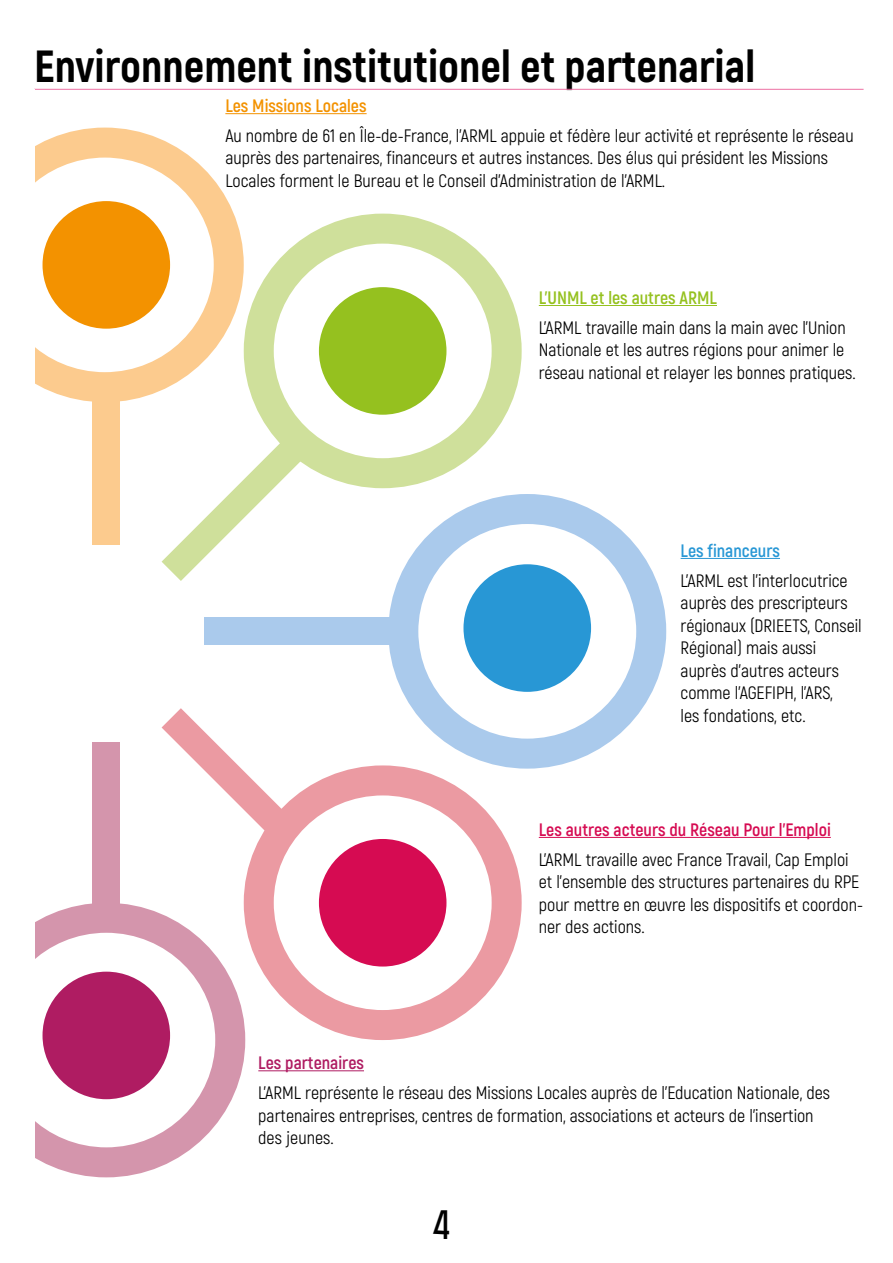
<style>
.page{position:relative;width:893px;height:1263px;background:#fff}
.page>*{position:absolute;margin:0;border:0;box-sizing:border-box;transform-origin:0 0}
.t1{font:800 45px "Akrobat";color:#000}
.t2{font:700 37.5px "Politica";color:#000}
.t3{font:18px/22.5px "Akrobat";color:#000}
.t4{font:700 18px "Akrobat";color:#d60b52}
.t5{font:700 18px "Akrobat";color:#95c11f}
.t6{font:700 18px "Akrobat";color:#f39200}
.t7{font:700 18px "Akrobat";color:#af1c62}
.t8{font:700 18px "Akrobat";color:#2897d5}
</style>
<div class="page">
<svg style="left:403px;top:509px;width:248px;height:245px"></svg>
<div style="left:388px;top:494px;width:278px;height:275px;border:30px solid #aacaec;border-radius:50%"></div>
<hr style="left:34px;top:89px;width:830px;height:1px;background:#ed6fa2">
<svg style="left:35px;top:903px;width:210px;height:274px"></svg>
<svg style="left:35px;top:128px;width:209px;height:274px"></svg>
<svg style="left:259px;top:229px;width:248px;height:244px"></svg>
<div style="left:244px;top:214px;width:278px;height:274px;border:30px solid #cfe09b;border-radius:50%"></div>
<svg style="left:259px;top:780px;width:248px;height:245px"></svg>
<div style="left:244px;top:765px;width:278px;height:275px;border:30px solid #eb9aa2;border-radius:50%"></div>
<div style="left:93px;top:374px;width:27px;height:171px;background:#fccb8e"></div>
<div style="left:204px;top:618px;width:190px;height:27px;background:#aacaec"></div>
<svg style="left:162px;top:441px;width:140px;height:140px"></svg>
<svg style="left:162px;top:708px;width:140px;height:140px"></svg>
<div style="left:93px;top:742px;width:27px;height:170px;background:#d495ac"></div>
<div style="left:43px;top:201px;width:127px;height:128px;background:#f39200;border-radius:50%"></div>
<div style="left:319px;top:287px;width:127px;height:128px;background:#95c11f;border-radius:50%"></div>
<div style="left:463px;top:564px;width:128px;height:128px;background:#2897d5;border-radius:50%"></div>
<div style="left:319px;top:839px;width:127px;height:127px;background:#d60b52;border-radius:50%"></div>
<div style="left:43px;top:972px;width:127px;height:127px;background:#af1c62;border-radius:50%"></div>
<hr style="left:225px;top:113px;width:142px;height:1px;background:#f39200">
<hr style="left:539px;top:305px;width:178px;height:1px;background:#95c11f">
<hr style="left:539px;top:837px;width:292px;height:1px;background:#d60b52">
<hr style="left:258px;top:1070px;width:106px;height:1px;background:#af1c62">
<hr style="left:681px;top:558px;width:99px;height:1px;background:#2897d5">
<h1 class="t1" style="left:34px;top:38px;width:722px">Environnement institutionel et partenarial</h1>
<p class="t6" style="left:225px;top:94px;width:143px">Les Missions Locales</p>
<p class="t3" style="left:225px;top:124px;width:630px">Au nombre de 61 en Île-de-France, l’ARML appuie et fédère leur activité et représente le réseau auprès des partenaires, financeurs et autres instances. Des élus qui président les Missions<br>Locales forment le Bureau et le Conseil d’Administration de l’ARML.</p>
<p class="t5" style="left:539px;top:286px;width:180px">L’UNML et les autres ARML</p>
<p class="t3" style="left:539px;top:316px;width:318px">L’ARML travaille main dans la main avec l’Union<br>Nationale et les autres régions pour animer le réseau national et relayer les bonnes pratiques.</p>
<p class="t8" style="left:681px;top:539px;width:101px">Les financeurs</p>
<p class="t3" style="left:681px;top:569px;width:183px">L’ARML est l’interlocutrice auprès des prescripteurs régionaux (DRIEETS, Conseil<br>Régional) mais aussi auprès d’autres acteurs comme l’AGEFIPH, l’ARS,<br>les fondations, etc.</p>
<p class="t4" style="left:539px;top:818px;width:294px">Les autres acteurs du Réseau Pour l’Emploi</p>
<p class="t3" style="left:539px;top:848px;width:326px">L’ARML travaille avec France Travail, Cap Emploi et l’ensemble des structures partenaires du RPE pour mettre en œuvre les dispositifs et coordon&shy;ner des actions.</p>
<p class="t7" style="left:258px;top:1051px;width:107px">Les partenaires</p>
<p class="t3" style="left:258px;top:1081px;width:573px">L’ARML représente le réseau des Missions Locales auprès de l’Education Nationale, des partenaires entreprises, centres de formation, associations et acteurs de l’insertion des jeunes.</p>
<h2 class="t2" style="left:433px;top:1199px;width:19px">4</h2>
</div>
